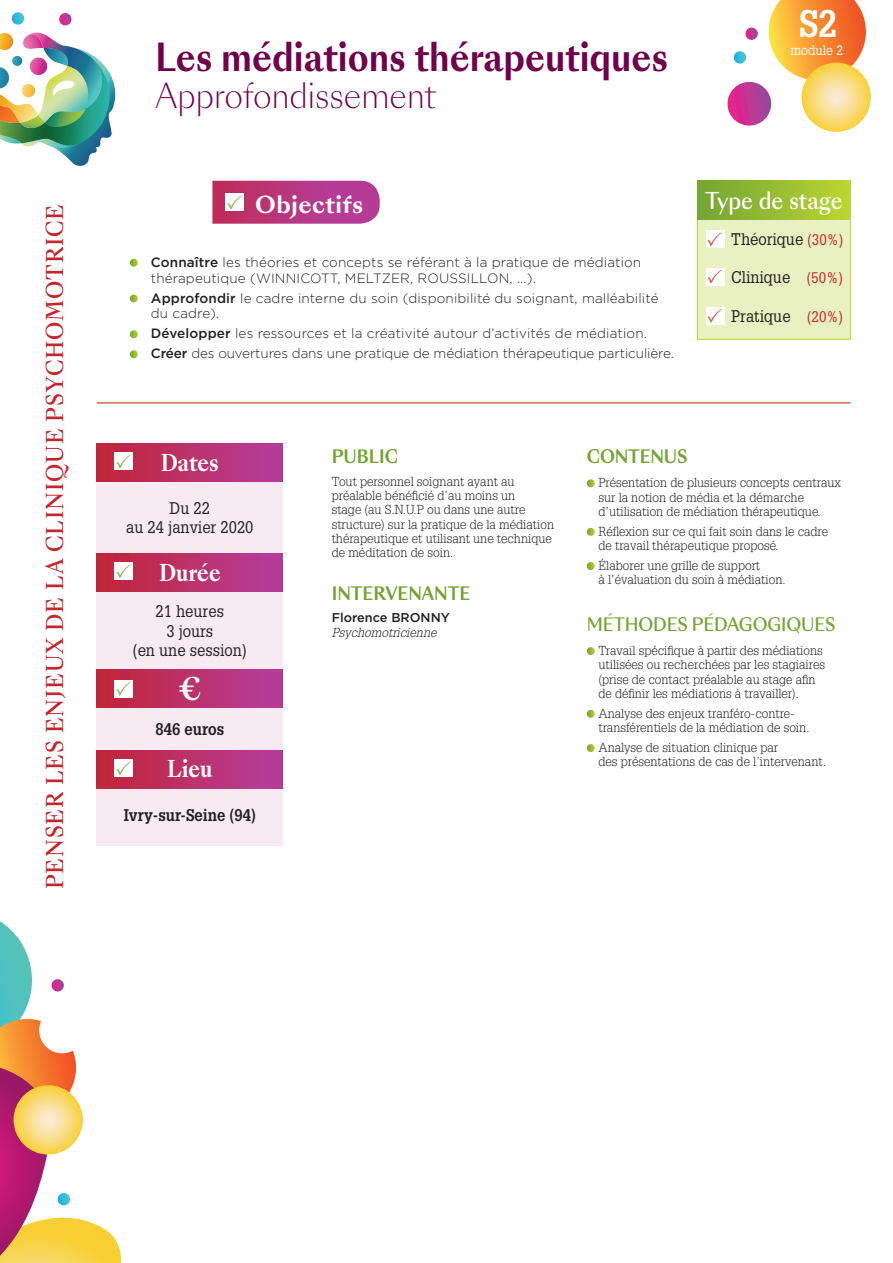
<style>
.page{position:relative;width:893px;height:1263px;background:#fff}
.page>*{position:absolute;margin:0;border:0;box-sizing:border-box;transform-origin:0 0}
.t1{font:700 37.5px "Sang Bleu Sunrise";color:#71004b;scale:.9 1}
.t2{font:700 37.5px "Glypha LT Std";color:#fff;scale:.9 1}
.t3{font:300 33px "Sang Bleu Sunrise";color:#71004b;scale:.9 1}
.t4{font:700 30px "Sang Bleu Kingdom";color:#fff;scale:.9 1}
.t5{font:500 22.5px "Sang Bleu Kingdom";letter-spacing:.05em;color:#c5252c;scale:.9 1}
.t6{font:700 22.5px "Sang Bleu Kingdom";color:#fff;scale:.9 1}
.t7{font:500 22.5px "Sang Bleu Sunrise";color:#fff;scale:.9 1}
.t8{font:700 22.5px "Sang Bleu Sunrise";letter-spacing:.02em;color:#fff}
.t9{font:700 18px "Sang Bleu Sunrise";color:#73a532;scale:.9 1}
.t10{font:500 18px "Sang Bleu Sunrise";letter-spacing:-.01em;color:#73a532;scale:.9 1}
.t11{font:16.5px/19.5px "Glypha LT Std";color:#231f20;text-align:center;scale:.9 1}
.t12{font:700 16.5px "Glypha LT Std";color:#231f20;scale:.9 1}
.t13{font:300 13.5px/15.8px "Gotham";letter-spacing:.01em;color:#231f20}
.t14{font:300 13.5px/20px "Gotham";letter-spacing:-.01em;color:#231f20}
.t15{font:13.5px "Glypha LT Std";color:#fff;scale:.9 1}
.t16{font:300 12.75px/14.2px "Glypha LT Std";color:#231f20}
.t17{font:italic 300 12.75px "Glypha LT Std";color:#231f20}
.t18{font:500 12.75px "Gotham";color:#231f20}
.s1{font-size:15px;color:#c5252c}
.s2{font-weight:500}
</style>
<div class="page">
<svg style="left:130px;top:259px;width:8px;height:8px"></svg>
<svg style="left:130px;top:295px;width:8px;height:7px"></svg>
<svg style="left:130px;top:330px;width:8px;height:8px"></svg>
<svg style="left:130px;top:350px;width:8px;height:8px"></svg>
<svg style="left:587px;top:479px;width:8px;height:8px"></svg>
<svg style="left:587px;top:528px;width:8px;height:8px"></svg>
<svg style="left:587px;top:562px;width:8px;height:8px"></svg>
<svg style="left:587px;top:647px;width:8px;height:8px"></svg>
<svg style="left:587px;top:710px;width:8px;height:8px"></svg>
<svg style="left:587px;top:744px;width:8px;height:8px"></svg>
<div style="left:97px;top:443px;width:186px;height:403px;background:#f6ebf3"></div>
<div style="left:97px;top:443px;width:186px;height:39px;background:linear-gradient(to right,#c12438,#b53d9d)"></div>
<div style="left:97px;top:553px;width:186px;height:38px;background:linear-gradient(to right,#c12438,#b53d9d)"></div>
<div style="left:97px;top:669px;width:186px;height:39px;background:linear-gradient(to right,#c12438,#b53d9d)"></div>
<div style="left:115px;top:452px;width:18px;height:18px;background:#fff"></div>
<svg style="left:116px;top:454px;width:15px;height:14px"></svg>
<div style="left:115px;top:562px;width:18px;height:18px;background:#fff"></div>
<svg style="left:116px;top:564px;width:15px;height:14px"></svg>
<div style="left:115px;top:680px;width:18px;height:18px;background:#fff"></div>
<svg style="left:116px;top:682px;width:15px;height:14px"></svg>
<div style="left:97px;top:750px;width:186px;height:38px;background:linear-gradient(to right,#c12438,#b53d9d)"></div>
<div style="left:115px;top:759px;width:18px;height:18px;background:#fff"></div>
<svg style="left:116px;top:761px;width:15px;height:14px"></svg>
<div style="left:697px;top:181px;width:154px;height:159px;background:#e9f0c1;border:1px solid #bed630"></div>
<div style="left:697px;top:181px;width:153px;height:38px;background:linear-gradient(to right,#71a434,#bcd531)"></div>
<div style="left:706px;top:230px;width:18px;height:18px;background:#fff"></div>
<svg style="left:707px;top:232px;width:15px;height:14px"></svg>
<div style="left:706px;top:307px;width:18px;height:18px;background:#fff"></div>
<svg style="left:707px;top:309px;width:15px;height:14px"></svg>
<div style="left:706px;top:268px;width:18px;height:18px;background:#fff"></div>
<svg style="left:707px;top:270px;width:15px;height:14px"></svg>
<svg style="left:212px;top:181px;width:168px;height:43px;background:#bd4689"></svg>
<svg style="left:727px;top:0;width:143px;height:126px"></svg>
<svg style="left:801px;top:63px;width:70px;height:69px;background:#f8da76"></svg>
<img style="left:0;top:12px;width:116px;height:154px">
<svg style="left:0;top:921px;width:122px;height:342px"></svg>
<svg style="left:14px;top:1085px;width:69px;height:69px;background:#f8d974"></svg>
<hr style="left:97px;top:402px;width:753px;height:2px;background:#d46b54">
<h1 class="t1" style="left:155px;top:30px;width:572px">Les médiations thérapeutiques</h1>
<h2 class="t3" style="left:155px;top:74px;width:314px">Approfondissement</h2>
<h1 class="t2" style="left:799px;top:0;width:44px">S2</h1>
<p class="t15" style="left:790px;top:42px;width:60px">module 2</p>
<h3 class="t5" style="left:39px;top:889px;width:763px;rotate:-90deg">PENSER LES ENJEUX DE LA CLINIQUE PSYCHOMOTRICE</h3>
<h3 class="t8" style="left:255px;top:188px;width:110px">Objectifs</h3>
<h3 class="t7" style="left:705px;top:185px;width:154px">Type de stage</h3>
<p class="t11" style="left:731px;top:229px;width:126px">Théorique <span class="s1">(30%)</span></p>
<p class="t11" style="left:731px;top:267px;width:126px">Clinique <span class="s1">(50%)</span></p>
<p class="t11" style="left:731px;top:306px;width:126px">Pratique <span class="s1">(20%)</span></p>
<p class="t13" style="left:151px;top:254px;width:492px"><span class="s2">Connaître</span> les théories et concepts se référant à la pratique de médiation thérapeutique (WINNICOTT, MELTZER, ROUSSILLON, ...).</p>
<p class="t13" style="left:151px;top:289px;width:509px"><span class="s2">Approfondir</span> le cadre interne du soin (disponibilité du soignant, malléabilité du cadre).</p>
<p class="t14" style="left:151px;top:323px;width:524px"><span class="s2">Développer</span> les ressources et la créativité autour d’activités de médiation.<br><span class="s2">Créer</span> des ouvertures dans une pratique de médiation thérapeutique particulière.</p>
<h3 class="t9" style="left:332px;top:444px;width:75px">PUBLIC</h3>
<p class="t16" style="left:332px;top:474px;width:224px">Tout personnel soignant ayant au préalable bénéficié d’au moins un<br>stage (au S.N.U.P ou dans une autre structure) sur la pratique de la médiation thérapeutique et utilisant une technique de méditation de soin.</p>
<h3 class="t9" style="left:332px;top:581px;width:156px">INTERVENANTE</h3>
<p class="t18" style="left:332px;top:609px;width:120px">Florence BRONNY</p>
<p class="t17" style="left:332px;top:625px;width:106px">Psychomotricienne</p>
<h3 class="t9" style="left:587px;top:444px;width:113px">CONTENUS</h3>
<p class="t16" style="left:598px;top:476px;width:244px">Présentation de plusieurs concepts centraux sur la notion de média et la démarche d’utilisation de médiation thérapeutique.</p>
<p class="t16" style="left:598px;top:524px;width:231px">Réflexion sur ce qui fait soin dans le cadre de travail thérapeutique proposé.</p>
<p class="t16" style="left:598px;top:559px;width:189px">Élaborer une grille de support<br>à l’évaluation du soin à médiation.</p>
<h3 class="t10" style="left:587px;top:612px;width:278px">MÉTHODES PÉDAGOGIQUES</h3>
<p class="t16" style="left:598px;top:644px;width:228px">Travail spécifique à partir des médiations utilisées ou recherchées par les stagiaires (prise de contact préalable au stage afin de définir les médiations à travailler).</p>
<p class="t16" style="left:598px;top:706px;width:213px">Analyse des enjeux tranféro-contre&shy;transférentiels de la médiation de soin.</p>
<p class="t16" style="left:598px;top:741px;width:229px">Analyse de situation clinique par<br>des présentations de cas de l’intervenant.</p>
<h3 class="t6" style="left:161px;top:446px;width:66px">Dates</h3>
<p class="t11" style="left:126px;top:498px;width:143px">Du 22<br>au 24 janvier 2020</p>
<h3 class="t6" style="left:159px;top:557px;width:70px">Durée</h3>
<p class="t11" style="left:133px;top:601px;width:128px">21 heures<br>3 jours<br>(en une session)</p>
<h3 class="t4" style="left:178px;top:668px;width:27px">€</h3>
<p class="t12" style="left:156px;top:719px;width:78px">846 euros</p>
<h3 class="t6" style="left:167px;top:753px;width:52px">Lieu</h3>
<p class="t12" style="left:124px;top:805px;width:148px">Ivry-sur-Seine (94)</p>
</div>
